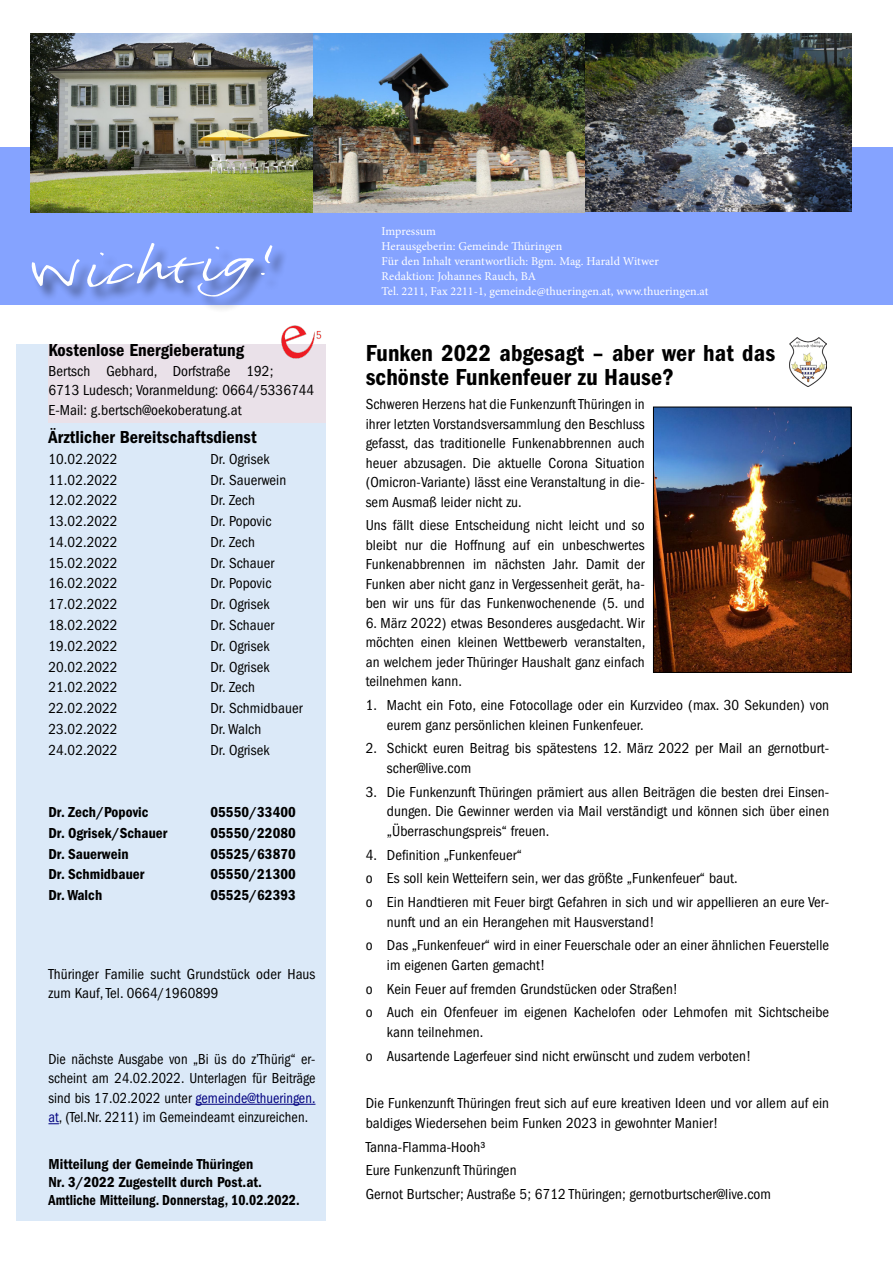
<style>
.page{position:relative;width:893px;height:1263px;background:#fff}
.page>*{position:absolute;margin:0;border:0;box-sizing:border-box;transform-origin:0 0}
.t1{font:24px/24px "ITC Franklin Gothic Std Dm Cd";letter-spacing:.005em;color:#000}
.t2{font:18px "ITC Franklin Gothic Std Dm Cd";letter-spacing:.005em;color:#000}
.t3{font:condensed 15px/19.5px "ITC Franklin Gothic Std";letter-spacing:.005em;color:#000}
.t4{font:15px/18px "ITC Franklin Gothic Std Dm Cd";letter-spacing:.005em;color:#000}
.t5{font:condensed 15px/19.5px "ITC Franklin Gothic Std";letter-spacing:.005em;color:#000;text-align:justify;scale:.96 1}
.t6{font:12px/15px "Minion Pro";letter-spacing:.005em;color:#fff}
.s1{color:#000080}
</style>
<div class="page">
<div style="left:0;top:147px;width:893px;height:158px;background:#85a3ff"></div>
<div style="left:32px;top:244px;width:256px;height:69px;background:#000;opacity:.5"></div>
<svg style="left:31px;top:243px;width:244px;height:54px"></svg>
<img style="left:243px;top:33px;width:608px;height:180px">
<img style="left:31px;top:33px;width:282px;height:179px">
<img style="left:790px;top:337px;width:37px;height:49px">
<div style="left:16px;top:344px;width:310px;height:876px;background:#dbe9f8"></div>
<hr style="left:196px;top:1104px;width:119px;height:1px;background:#000080">
<div style="left:48px;top:344px;width:278px;height:78px;background:#eae1e9"></div>
<img style="left:281px;top:325px;width:41px;height:34px">
<img style="left:655px;top:409px;width:194px;height:262px">
<div style="left:653px;top:407px;width:198px;height:266px;border:1px solid #000"></div>
<p class="t2" style="left:48px;top:340px;width:197px">Kostenlose Energieberatung</p>
<p class="t3" style="left:48px;top:361px;width:267px">Bertsch Gebhard, Dorfstraße 192;<br>6713 Ludesch; Voranmeldung: 0664/5336744<br>E-Mail: g.bertsch@oekoberatung.at</p>
<p class="t2" style="left:48px;top:427px;width:210px">Ärztlicher Bereitschaftsdienst</p>
<p class="t3" style="left:48px;top:449px;width:71px">10.02.2022</p>
<p class="t3" style="left:210px;top:449px;width:61px">Dr. Ogrisek</p>
<p class="t3" style="left:48px;top:470px;width:71px">11.02.2022</p>
<p class="t3" style="left:210px;top:470px;width:77px">Dr. Sauerwein</p>
<p class="t3" style="left:48px;top:491px;width:71px">12.02.2022</p>
<p class="t3" style="left:210px;top:491px;width:46px">Dr. Zech</p>
<p class="t3" style="left:48px;top:511px;width:71px">13.02.2022</p>
<p class="t3" style="left:210px;top:511px;width:63px">Dr. Popovic</p>
<p class="t3" style="left:48px;top:532px;width:71px">14.02.2022</p>
<p class="t3" style="left:210px;top:532px;width:46px">Dr. Zech</p>
<p class="t3" style="left:48px;top:553px;width:71px">15.02.2022</p>
<p class="t3" style="left:210px;top:553px;width:65px">Dr. Schauer</p>
<p class="t3" style="left:48px;top:574px;width:71px">16.02.2022</p>
<p class="t3" style="left:210px;top:574px;width:63px">Dr. Popovic</p>
<p class="t3" style="left:48px;top:595px;width:71px">17.02.2022</p>
<p class="t3" style="left:210px;top:595px;width:61px">Dr. Ogrisek</p>
<p class="t3" style="left:48px;top:615px;width:71px">18.02.2022</p>
<p class="t3" style="left:210px;top:615px;width:65px">Dr. Schauer</p>
<p class="t3" style="left:48px;top:636px;width:71px">19.02.2022</p>
<p class="t3" style="left:210px;top:636px;width:61px">Dr. Ogrisek</p>
<p class="t3" style="left:48px;top:657px;width:71px">20.02.2022</p>
<p class="t3" style="left:210px;top:657px;width:61px">Dr. Ogrisek</p>
<p class="t3" style="left:48px;top:678px;width:71px">21.02.2022</p>
<p class="t3" style="left:210px;top:678px;width:46px">Dr. Zech</p>
<p class="t3" style="left:48px;top:698px;width:71px">22.02.2022</p>
<p class="t3" style="left:210px;top:698px;width:94px">Dr. Schmidbauer</p>
<p class="t3" style="left:48px;top:719px;width:71px">23.02.2022</p>
<p class="t3" style="left:210px;top:719px;width:52px">Dr. Walch</p>
<p class="t3" style="left:48px;top:740px;width:71px">24.02.2022</p>
<p class="t3" style="left:210px;top:740px;width:61px">Dr. Ogrisek</p>
<p class="t4" style="left:48px;top:803px;width:102px">Dr. Zech/Popovic</p>
<p class="t4" style="left:210px;top:803px;width:87px">05550/33400</p>
<p class="t4" style="left:48px;top:824px;width:121px">Dr. Ogrisek/Schauer</p>
<p class="t4" style="left:210px;top:824px;width:87px">05550/22080</p>
<p class="t4" style="left:48px;top:845px;width:82px">Dr. Sauerwein</p>
<p class="t4" style="left:210px;top:845px;width:87px">05525/63870</p>
<p class="t4" style="left:48px;top:865px;width:98px">Dr. Schmidbauer</p>
<p class="t4" style="left:210px;top:865px;width:87px">05550/21300</p>
<p class="t4" style="left:48px;top:886px;width:55px">Dr. Walch</p>
<p class="t4" style="left:210px;top:886px;width:87px">05525/62393</p>
<p class="t3" style="left:48px;top:964px;width:268px">Thüringer Familie sucht Grundstück oder Haus zum Kauf, Tel. 0664/1960899</p>
<p class="t5" style="left:48px;top:1049px;width:280px">Die nächste Ausgabe von „Bi üs do z’Thürig“ er&shy;scheint am 24.02.2022. Unterlagen für Beiträge sind bis 17.02.2022 unter <span class="s1">gemeinde@thueringen. at</span>, (Tel.Nr. 2211) im Gemeindeamt einzureichen.</p>
<p class="t4" style="left:48px;top:1155px;width:253px">Mitteilung der Gemeinde Thüringen<br>Nr. 3/2022 Zugestellt durch Post.at.<br>Amtliche Mitteilung. Donnerstag, 10.02.2022.</p>
<p class="t6" style="left:382px;top:224px;width:328px">Impressum<br>Herausgeberin: Gemeinde Thüringen<br>Für den Inhalt verantwortlich: Bgm. Mag. Harald Witwer Redaktion: Johannes Rauch, BA<br>Tel. 2211, Fax 2211-1, gemeinde@thueringen.at, www.thueringen.at</p>
<h1 class="t1" style="left:366px;top:341px;width:411px">Funken 2022 abgesagt – aber wer hat das schönste Funkenfeuer zu Hause?</h1>
<p class="t3" style="left:366px;top:394px;width:281px;text-align:justify">Schweren Herzens hat die Funkenzunft Thüringen in ihrer letzten Vorstandsversammlung den Beschluss gefasst, das traditionelle Funkenabbrennen auch heuer abzusagen. Die aktuelle Corona Situation (Omicron-Variante) lässt eine Veranstaltung in die&shy;sem Ausmaß leider nicht zu.</p>
<p class="t3" style="left:366px;top:516px;width:281px;text-align:justify">Uns fällt diese Entscheidung nicht leicht und so bleibt nur die Hoffnung auf ein unbeschwertes Funkenabbrennen im nächsten Jahr. Damit der Funken aber nicht ganz in Vergessenheit gerät, ha&shy;ben wir uns für das Funkenwochenende (5. und</p>
<p class="t3" style="left:366px;top:613px;width:281px;text-align:justify">6. März 2022) etwas Besonderes ausgedacht. Wir möchten einen kleinen Wettbewerb veranstalten, an welchem jeder Thüringer Haushalt ganz einfach teilnehmen kann.</p>
<p class="t3" style="left:387px;top:696px;width:444px;text-indent:-21px">1. Macht ein Foto, eine Fotocollage oder ein Kurzvideo (max. 30 Sekunden) von eurem ganz persönlichen kleinen Funkenfeuer.</p>
<p class="t3" style="left:387px;top:739px;width:444px;text-indent:-21px">2. Schickt euren Beitrag bis spätestens 12. März 2022 per Mail an gernotburt&shy;scher@live.com</p>
<p class="t3" style="left:387px;top:782px;width:444px;text-align:justify;text-indent:-21px">3. Die Funkenzunft Thüringen prämiert aus allen Beiträgen die besten drei Einsen&shy;dungen. Die Gewinner werden via Mail verständigt und können sich über einen „Überraschungspreis“ freuen.</p>
<p class="t3" style="left:366px;top:843px;width:465px;line-height:23.7px">4. Definition „Funkenfeuer“<br>o Es soll kein Wetteifern sein, wer das größte „Funkenfeuer“ baut.<br>o Ein Handtieren mit Feuer birgt Gefahren in sich und wir appellieren an eure Ver-</p>
<p class="t3" style="left:366px;top:910px;width:465px;line-height:23.7px;text-indent:21px">nunft und an ein Herangehen mit Hausverstand!<br>o Das „Funkenfeuer“ wird in einer Feuerschale oder an einer ähnlichen Feuerstelle</p>
<p class="t3" style="left:366px;top:953px;width:465px;line-height:23.7px;text-indent:21px">im eigenen Garten gemacht!<br>o Kein Feuer auf fremden Grundstücken oder Straßen!<br>o Auch ein Ofenfeuer im eigenen Kachelofen oder Lehmofen mit Sichtscheibe</p>
<p class="t3" style="left:366px;top:1020px;width:387px;line-height:23.7px;text-indent:21px">kann teilnehmen.<br>o Ausartende Lagerfeuer sind nicht erwünscht und zudem verboten!</p>
<p class="t3" style="left:366px;top:1094px;width:465px">Die Funkenzunft Thüringen freut sich auf eure kreativen Ideen und vor allem auf ein baldiges Wiedersehen beim Funken 2023 in gewohnter Manier!</p>
<p class="t3" style="left:366px;top:1135px;width:407px;line-height:23.7px">Tanna-Flamma-Hooh³<br>Eure Funkenzunft Thüringen<br>Gernot Burtscher; Austraße 5; 6712 Thüringen; gernotburtscher@live.com</p>
</div>
